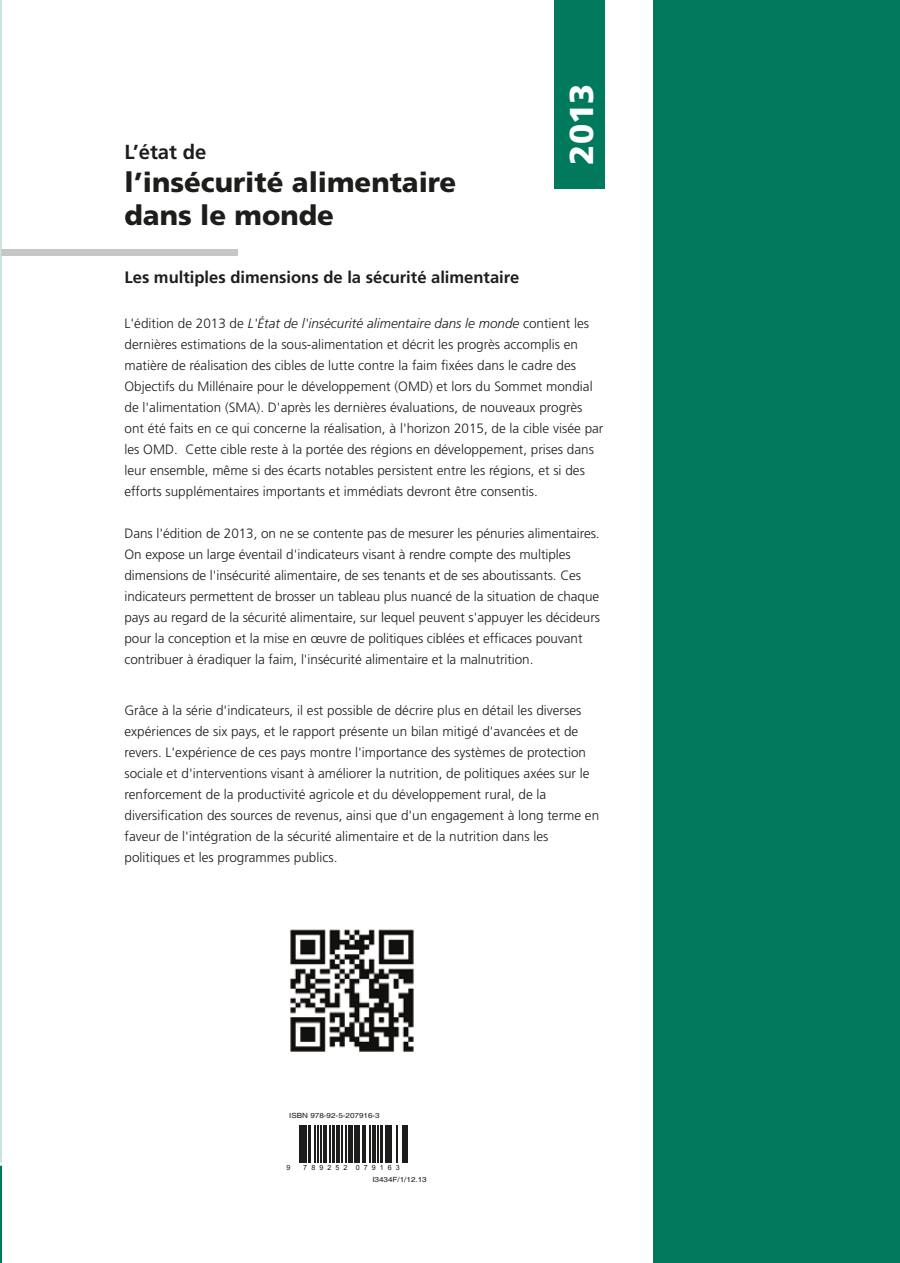
<style>
.page{position:relative;width:900px;height:1263px;background:#fff}
.page>*{position:absolute;margin:0;border:0;box-sizing:border-box;transform-origin:0 0}
.t1{font:900 33.15px "Frutiger LT Std";color:#fff}
.t2{font:900 27.6px/33.2px "Frutiger LT Std";color:#1d1d1b}
.t3{font:700 20.4px "Frutiger LT Std";color:#1d1d1b}
.t4{font:700 16.5px "Frutiger LT Std";color:#1d1d1b}
.t5{font:300 13.5px/21px "Frutiger LT Std";color:#1d1d1b}
.t6{font:7.2px "Helvetica";color:#1d1d1b;scale:1.13 1}
.t7{font:7.2px "Arial";letter-spacing:.57em;color:#1d1d1b}
.s1{font-style:italic}
</style>
<div class="page">
<hr style="left:0;top:0;width:2px;height:1175px;background:#cce4df">
<div style="left:554px;top:0;width:50px;height:189px;background:#00795d"></div>
<div style="left:653px;top:0;width:246px;height:1263px;background:#00795d"></div>
<hr style="left:0;top:1164px;width:2px;height:99px;background:#00795d">
<img style="left:290px;top:929px;width:124px;height:123px">
<div style="left:1px;top:249px;width:237px;height:7px;background:#c6c6c6"></div>
<hr style="left:299px;top:1125px;width:1px;height:37px;background:#1d1d1b">
<hr style="left:301px;top:1125px;width:1px;height:37px;background:#1d1d1b">
<hr style="left:303px;top:1125px;width:4px;height:37px;background:#1d1d1b">
<hr style="left:308px;top:1125px;width:2px;height:37px;background:#1d1d1b">
<hr style="left:314px;top:1125px;width:1px;height:37px;background:#1d1d1b">
<hr style="left:317px;top:1125px;width:1px;height:37px;background:#1d1d1b">
<hr style="left:321px;top:1125px;width:1px;height:37px;background:#1d1d1b">
<hr style="left:323px;top:1125px;width:3px;height:37px;background:#1d1d1b">
<hr style="left:329px;top:1125px;width:1px;height:37px;background:#1d1d1b">
<hr style="left:332px;top:1125px;width:2px;height:37px;background:#1d1d1b">
<hr style="left:336px;top:1125px;width:3px;height:37px;background:#1d1d1b">
<hr style="left:341px;top:1125px;width:1px;height:37px;background:#1d1d1b">
<hr style="left:345px;top:1125px;width:1px;height:37px;background:#1d1d1b">
<hr style="left:348px;top:1125px;width:2px;height:37px;background:#1d1d1b">
<hr style="left:352px;top:1125px;width:1px;height:37px;background:#1d1d1b">
<hr style="left:354px;top:1125px;width:1px;height:37px;background:#1d1d1b">
<hr style="left:356px;top:1125px;width:4px;height:37px;background:#1d1d1b">
<hr style="left:362px;top:1125px;width:1px;height:37px;background:#1d1d1b">
<hr style="left:364px;top:1125px;width:1px;height:37px;background:#1d1d1b">
<hr style="left:369px;top:1125px;width:1px;height:37px;background:#1d1d1b">
<hr style="left:372px;top:1125px;width:4px;height:37px;background:#1d1d1b">
<hr style="left:377px;top:1125px;width:1px;height:37px;background:#1d1d1b">
<hr style="left:380px;top:1125px;width:3px;height:37px;background:#1d1d1b">
<hr style="left:385px;top:1125px;width:2px;height:37px;background:#1d1d1b">
<hr style="left:388px;top:1125px;width:1px;height:37px;background:#1d1d1b">
<hr style="left:391px;top:1125px;width:1px;height:37px;background:#1d1d1b">
<hr style="left:396px;top:1125px;width:1px;height:37px;background:#1d1d1b">
<hr style="left:402px;top:1125px;width:1px;height:37px;background:#1d1d1b">
<hr style="left:404px;top:1125px;width:1px;height:37px;background:#1d1d1b">
<hr style="left:407px;top:1125px;width:1px;height:37px;background:#1d1d1b">
<h3 class="t3" style="left:124px;top:140px;width:83px">L’état de</h3>
<h2 class="t2" style="left:124px;top:166px;width:333px">l’insécurité alimentaire dans le monde</h2>
<h1 class="t1" style="left:561px;top:165px;width:82px;rotate:-90deg">2013</h1>
<p class="t4" style="left:124px;top:267px;width:396px">Les multiples dimensions de la sécurité alimentaire</p>
<p class="t5" style="left:124px;top:313px;width:480px">L'édition de 2013 de <span class="s1">L'État de l'insécurité alimentaire dans le monde</span> contient les dernières estimations de la sous-alimentation et décrit les progrès accomplis en matière de réalisation des cibles de lutte contre la faim fixées dans le cadre des Objectifs du Millénaire pour le développement (OMD) et lors du Sommet mondial de l'alimentation (SMA). D'après les dernières évaluations, de nouveaux progrès ont été faits en ce qui concerne la réalisation, à l'horizon 2015, de la cible visée par les OMD. Cette cible reste à la portée des régions en développement, prises dans leur ensemble, même si des écarts notables persistent entre les régions, et si des efforts supplémentaires importants et immédiats devront être consentis.</p>
<p class="t5" style="left:124px;top:523px;width:477px">Dans l'édition de 2013, on ne se contente pas de mesurer les pénuries alimentaires.<br>On expose un large éventail d'indicateurs visant à rendre compte des multiples dimensions de l'insécurité alimentaire, de ses tenants et de ses aboutissants. Ces indicateurs permettent de brosser un tableau plus nuancé de la situation de chaque pays au regard de la sécurité alimentaire, sur lequel peuvent s'appuyer les décideurs pour la conception et la mise en œuvre de politiques ciblées et efficaces pouvant contribuer à éradiquer la faim, l'insécurité alimentaire et la malnutrition.</p>
<p class="t5" style="left:124px;top:700px;width:476px">Grâce à la série d'indicateurs, il est possible de décrire plus en détail les diverses expériences de six pays, et le rapport présente un bilan mitigé d'avancées et de revers. L'expérience de ces pays montre l'importance des systèmes de protection sociale et d'interventions visant à améliorer la nutrition, de politiques axées sur le renforcement de la productivité agricole et du développement rural, de la diversification des sources de revenus, ainsi que d'un engagement à long terme en faveur de l'intégration de la sécurité alimentaire et de la nutrition dans les politiques et les programmes publics.</p>
<p class="t6" style="left:289px;top:1112px;width:82px">ISBN 978-92-5-207916-3</p>
<p class="t7" style="left:286px;top:1162px;width:5px">9</p>
<p class="t7" style="left:303px;top:1162px;width:98px">789252 079163</p>
<p class="t6" style="left:372px;top:1175px;width:50px">I3434F/1/12.13</p>
</div>
